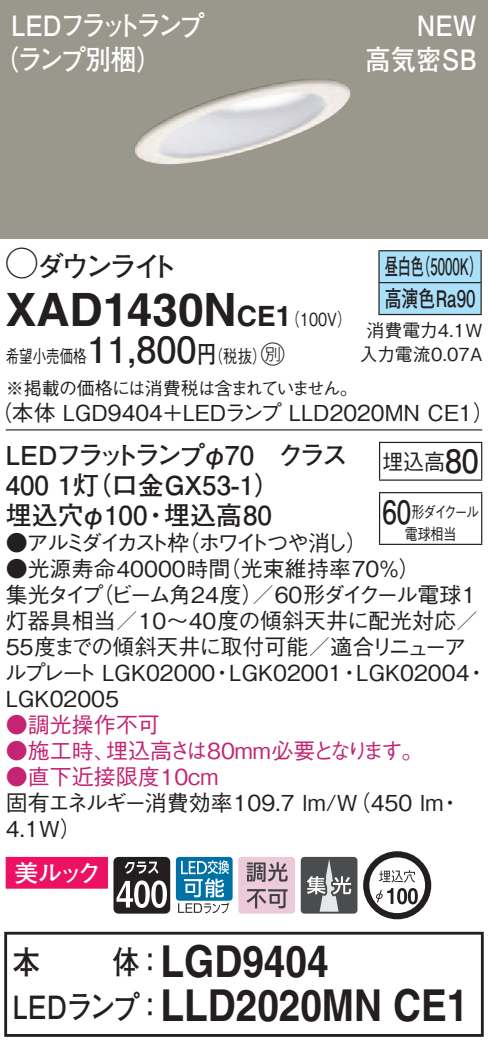
<style>
.page{position:relative;width:488px;height:1053px;background:#fff}
.page>*{position:absolute;margin:0;border:0;box-sizing:border-box;transform-origin:0 0}
.t1{font:700 46px "Helvetica LT Std";color:#231f20}
.t2{font:700 44px "Helvetica LT Std";color:#231f20;scale:.88 1}
.t3{font:700 36px "Futo Go B101 Pro";color:#231f20}
.t4{font:700 32px "Futo Go B101 Pro";color:#231f20;scale:.85 1}
.t5{font:700 32px "Futo Go B101 Pro";color:#231f20;scale:.95 1}
.t6{font:700 32px "Futo Go B101 Pro";color:#231f20;scale:.81 1}
.t7{font:700 28px/34px "Futo Go B101 Pro";letter-spacing:-.12em;color:#fff;scale:.9 1}
.t8{font:700 28px/34px "Futo Go B101 Pro";color:#fff;text-align:right;scale:.9 1}
.t9{font:700 28px "Futo Go B101 Pro";letter-spacing:-.15em;color:#231f20}
.t10{font:700 28px "Helvetica LT Std";color:#231f20}
.t11{font:700 26px "Futo Go B101 Pro";color:#231f20}
.t12{font:700 26px "Futo Go B101 Pro";letter-spacing:-.135em;color:#231f20}
.t13{font:700 24px "Futo Go B101 Pro";color:#fff}
.t14{font:24px "Ford Classification 1";color:#231f20}
.t15{font:700 22.8px/32px "Futo Go B101 Pro";color:#231f20;scale:.58 1}
.t16{font:500 22px/26px "Gothic BBB Pro";color:#231f20}
.t17{font:500 22px/26px "Gothic BBB Pro";color:#c32573}
.t18{font:500 22px "Gothic BBB Pro";letter-spacing:-.035em;color:#231f20}
.t19{font:500 22px "Gothic BBB Pro";letter-spacing:-.065em;color:#231f20}
.t20{font:500 22px "Gothic BBB Pro";letter-spacing:-.15em;color:#231f20}
.t21{font:500 22px "Gothic BBB Pro";letter-spacing:-.18em;color:#231f20}
.t22{font:500 22px "Gothic BBB Pro";letter-spacing:-.04em;color:#231f20}
.t23{font:500 22px "Gothic BBB Pro";color:#231f20;scale:.95 1}
.t24{font:500 18px/31.6px "Gothic BBB Pro";letter-spacing:-.04em;color:#231f20;scale:.75 1}
.t25{font:500 18px/24px "Gothic BBB Pro";color:#231f20;text-align:center}
.t26{font:500 18px "Gothic BBB Pro";color:#231f20;scale:.8 1}
.t27{font:500 16px "Gothic BBB Pro";letter-spacing:-.11em;color:#231f20;scale:.81 1}
.s1{font-family:"Ford Classification 1";font-weight:400;font-size:32px}
.s2{font-size:46px}
.s3{font-family:"Helvetica LT Std";font-weight:700;font-size:28px}
.s4{font-family:"Gothic BBB Pro";font-weight:500;font-size:18px}
.s5{font-family:"Futo Go B101 Pro";font-weight:700;font-size:24px}
</style>
<div class="page">
<div style="left:0;top:0;width:488px;height:238px;background:#9a988c"></div>
<img style="left:135px;top:79px;width:216px;height:86px">
<svg style="left:6px;top:856px;width:164px;height:57px"></svg>
<div style="left:176px;top:856px;width:56px;height:44px;background:#0071a5;border-radius:3px"></div>
<svg style="left:178px;top:860px;width:51px;height:53px"></svg>
<svg style="left:238px;top:857px;width:57px;height:56px;background:#c9aeba"></svg>
<svg style="left:303px;top:859px;width:51px;height:51px;background:#777879"></svg>
<div style="left:300px;top:856px;width:57px;height:57px;border:2px solid #4b4c4d;border-radius:3px"></div>
<svg style="left:363px;top:851px;width:68px;height:68px"></svg>
<svg style="left:397px;top:888px;width:10px;height:16px"></svg>
<svg style="left:408px;top:888px;width:9px;height:16px"></svg>
<hr style="left:6px;top:429px;width:476px;height:1px;background:#231f20">
<div style="left:379px;top:251px;width:101px;height:63px;background:#aae0f9"></div>
<hr style="left:378px;top:250px;width:103px;height:1px;background:#231f20">
<hr style="left:378px;top:251px;width:1px;height:31px;background:#231f20">
<hr style="left:480px;top:251px;width:1px;height:31px;background:#231f20">
<hr style="left:378px;top:282px;width:103px;height:1px;background:#231f20">
<hr style="left:378px;top:283px;width:1px;height:31px;background:#231f20">
<hr style="left:480px;top:283px;width:1px;height:31px;background:#231f20">
<hr style="left:378px;top:314px;width:103px;height:1px;background:#231f20">
<hr style="left:379px;top:443px;width:1px;height:36px;background:#231f20">
<hr style="left:379px;top:442px;width:103px;height:1px;background:#231f20">
<hr style="left:481px;top:443px;width:1px;height:36px;background:#231f20">
<hr style="left:379px;top:479px;width:103px;height:2px;background:#231f20">
<hr style="left:379px;top:493px;width:1px;height:50px;background:#231f20">
<hr style="left:379px;top:492px;width:103px;height:1px;background:#231f20">
<hr style="left:481px;top:493px;width:1px;height:50px;background:#231f20">
<hr style="left:379px;top:543px;width:103px;height:2px;background:#231f20">
<div style="left:4px;top:931px;width:479px;height:105px;border:3px solid #231f20"></div>
<p class="t7" style="left:-7px;top:5px;width:237px;text-indent:18px">LEDフラットランプ（ランプ別梱(</p>
<p class="t8" style="left:365px;top:5px;width:125px">NEW<br>高気密SB</p>
<p class="t9" style="left:6px;top:244px;width:174px"><span class="s1">A</span>ダウンライト</p>
<p class="t15" style="left:417px;top:248px;width:115px">（5000 (K</p>
<p class="t15" style="left:384px;top:248px;width:158px">昼白色<br>高演色Ra90</p>
<h1 class="t1" style="left:6px;top:281px;width:199px">XAD1430</h1>
<p class="t10" style="left:203px;top:299px;width:74px"><span class="s2">N</span>CE</p>
<p class="t26" style="left:276px;top:304px;width:96px">（<span class="s3">1</span> 100 (V</p>
<p class="t25" style="left:359px;top:315px;width:124px">消費電力4.1W入力電流0.07A</p>
<h3 class="t3" style="left:87px;top:321px;width:111px">11,800</h3>
<p class="t14" style="left:252px;top:342px;width:34px">C<span class="s4">）</span></p>
<p class="t26" style="left:197px;top:342px;width:70px">（<span class="s5">円</span>税抜</p>
<p class="t24" style="left:6px;top:338px;width:471px">希望小売価格<br>※掲載の価格には消費税は含まれていません。</p>
<p class="t16" style="left:-10px;top:397px;width:505px">（本体 LGD9404＋LEDランプ LLD2020MN CE1(</p>
<p class="t11" style="left:278px;top:434px;width:71px">クラス</p>
<p class="t12" style="left:6px;top:434px;width:250px">LEDフラットランプφ70</p>
<p class="t11" style="left:6px;top:464px;width:276px">400 （灯1 口金GX53-1(</p>
<p class="t11" style="left:164px;top:494px;width:109px">埋込高80</p>
<h3 class="t5" style="left:445px;top:435px;width:37px">80</h3>
<p class="t23" style="left:382px;top:443px;width:67px">埋込高</p>
<p class="t27" style="left:411px;top:498px;width:85px">形ダイクール</p>
<h3 class="t6" style="left:382px;top:486px;width:37px">60</h3>
<p class="t27" style="left:404px;top:520px;width:65px">電球相当</p>
<p class="t11" style="left:6px;top:494px;width:143px">埋込穴φ100</p>
<p class="t11" style="left:143px;top:494px;width:27px">・</p>
<p class="t20" style="left:178px;top:525px;width:191px">（ホワイトつや消し(</p>
<p class="t21" style="left:6px;top:525px;width:185px">●アルミダイカスト枠</p>
<p class="t16" style="left:219px;top:553px;width:203px">（光束維持率70％(</p>
<p class="t16" style="left:6px;top:553px;width:226px">●光源寿命40000時間</p>
<p class="t22" style="left:92px;top:577px;width:173px">（ビーム角24度）</p>
<p class="t16" style="left:6px;top:579px;width:99px">集光タイプ</p>
<p class="t16" style="left:6px;top:605px;width:474px">灯器具相当／10～40度の傾斜天井に配光対応／</p>
<p class="t18" style="left:6px;top:629px;width:462px">55度までの傾斜天井に取付可能／適合リニューア</p>
<p class="t16" style="left:465px;top:657px;width:23px">・</p>
<p class="t19" style="left:252px;top:577px;width:225px">／60形ダイクール電球1</p>
<p class="t16" style="left:5px;top:657px;width:212px">ルプレート LGK02000<br>LGK02005</p>
<p class="t17" style="left:106px;top:709px;width:319px;text-indent:-100px">●調光操作不可<br>埋込高さは80mm必要となります。</p>
<p class="t16" style="left:229px;top:657px;width:115px">LGK02001</p>
<p class="t16" style="left:356px;top:657px;width:115px">LGK02004</p>
<p class="t16" style="left:211px;top:657px;width:23px">・</p>
<p class="t16" style="left:338px;top:657px;width:23px">・</p>
<p class="t17" style="left:6px;top:735px;width:111px">●施工時、</p>
<p class="t17" style="left:6px;top:761px;width:214px">●直下近接限度10cm</p>
<p class="t16" style="left:6px;top:787px;width:439px">固有エネルギー消費効率109.7 lm （W/ 450 lm<br>4.1W(</p>
<p class="t16" style="left:439px;top:787px;width:23px">・</p>
<p class="t13" style="left:14px;top:853px;width:88px">美ルック</p>
<h3 class="t4" style="left:13px;top:936px;width:34px">本</h3>
<h3 class="t4" style="left:113px;top:936px;width:62px">体：</h3>
<h2 class="t2" style="left:160px;top:934px;width:192px">LGD9404</h2>
<h3 class="t4" style="left:13px;top:980px;width:179px">LEDランプ：</h3>
<h2 class="t2" style="left:160px;top:978px;width:351px">LLD2020MN CE1</h2>
</div>
